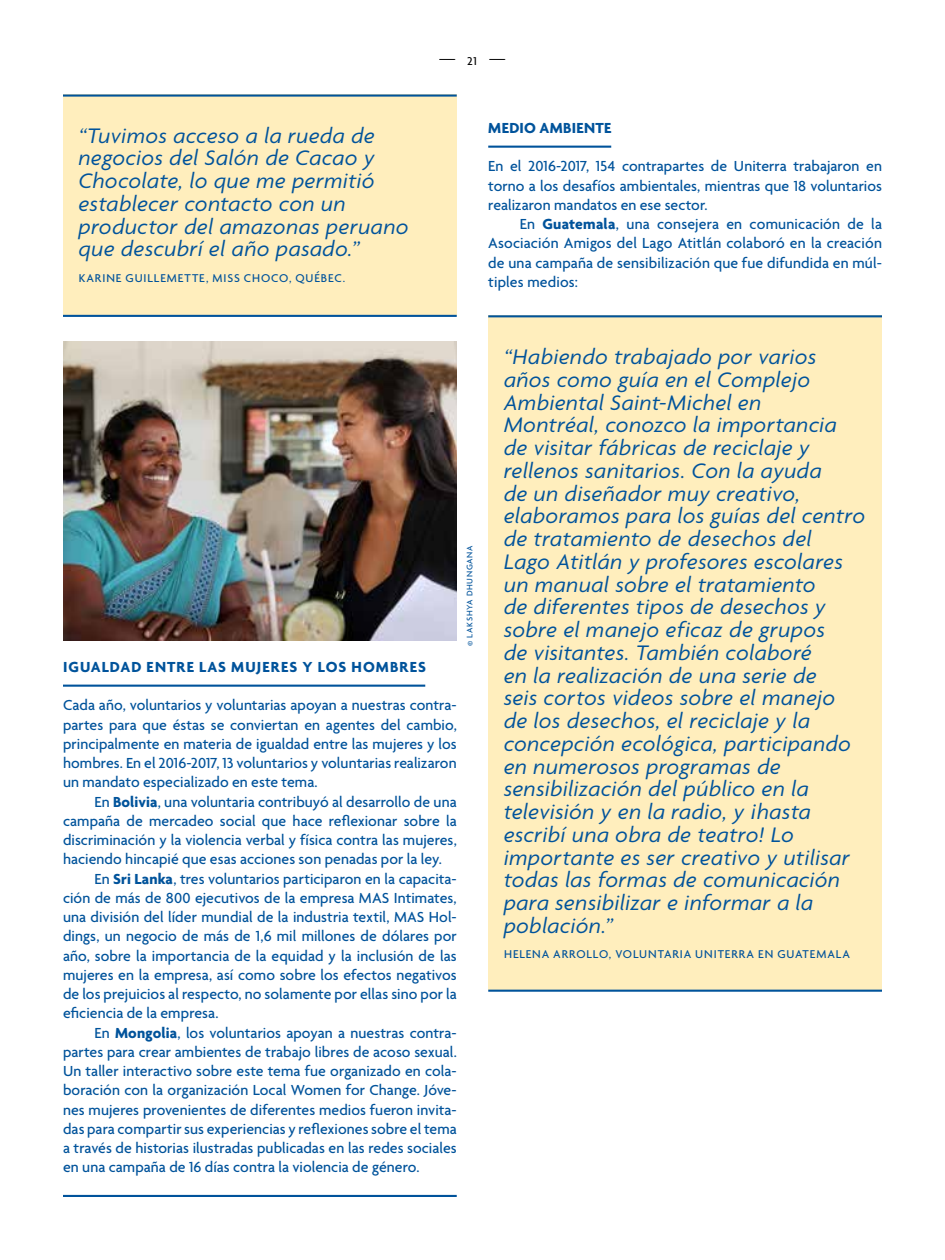
<style>
.page{position:relative;width:945px;height:1260px;background:#fff}
.page>*{position:absolute;margin:0;border:0;box-sizing:border-box;transform-origin:0 0}
.t1{font:italic 22.75px/22.8px "Agenda";letter-spacing:.02em;color:#00539b}
.t2{font:500 15.75px/19.2px "Agenda";letter-spacing:.005em;color:#00539b;text-align:justify}
.t3{font:700 15.75px "Agenda";letter-spacing:.06em;color:#00539b}
.t4{font:700 15.75px "Agenda";letter-spacing:.02em;color:#00539b}
.t5{font:500 15.75px "Agenda";color:#000}
.t6{font:500 12.25px "Agenda";letter-spacing:.075em;color:#00539b}
.t7{font:500 8.75px "Agenda";letter-spacing:.07em;color:#00539b}
.s1{font-weight:700}
</style>
<div class="page">
<div style="left:63px;top:94px;width:394px;height:222px;background:#ffeebd"></div>
<hr style="left:63px;top:1195px;width:394px;height:2px;background:#00539b">
<hr style="left:63px;top:94px;width:394px;height:3px;background:#00539b">
<div style="left:488px;top:315px;width:394px;height:675px;background:#ffeebd"></div>
<hr style="left:488px;top:990px;width:394px;height:2px;background:#00539b">
<hr style="left:488px;top:315px;width:394px;height:2px;background:#00539b">
<hr style="left:63px;top:685px;width:362px;height:2px;background:#00539b">
<hr style="left:63px;top:315px;width:394px;height:2px;background:#00539b">
<hr style="left:488px;top:146px;width:123px;height:2px;background:#00539b">
<img style="left:63px;top:342px;width:394px;height:299px">
<h1 class="t1" style="left:79px;top:124px;width:331px">“Tuvimos acceso a la rueda de negocios del Salón de Cacao y<br>Chocolate, lo que me permitió establecer contacto con un productor del amazonas peruano que descubrí el año pasado.”</h1>
<p class="t6" style="left:79px;top:271px;width:268px">KARINE GUILLEMETTE, MISS CHOCO, QUÉBEC.</p>
<p class="t5" style="left:440px;top:49px;width:67px">— <sub>21</sub> —</p>
<p class="t4" style="left:488px;top:119px;width:124px">MEDIO AMBIENTE</p>
<p class="t2" style="left:488px;top:158px;width:395px">En el 2016-2017, 154 contrapartes de Uniterra trabajaron en torno a los desafíos ambientales, mientras que 18 voluntarios realizaron mandatos en ese sector.</p>
<p class="t2" style="left:488px;top:216px;width:395px;text-indent:32px">En <span class="s1">Guatemala</span>, una consejera en comunicación de la Asociación Amigos del Lago Atitlán colaboró en la creación de una campaña de sensibilización que fue difundida en múl&shy;tiples medios:</p>
<p class="t3" style="left:63px;top:658px;width:365px">IGUALDAD ENTRE LAS MUJERES Y LOS HOMBRES</p>
<p class="t2" style="left:63px;top:697px;width:395px">Cada año, voluntarios y voluntarias apoyan a nuestras contra&shy;partes para que éstas se conviertan en agentes del cambio, principalmente en materia de igualdad entre las mujeres y los hombres. En el 2016-2017, 13 voluntarios y voluntarias realizaron un mandato especializado en este tema.</p>
<p class="t2" style="left:94px;top:793px;width:364px">En <span class="s1">Bolivia</span>, una voluntaria contribuyó al desarrollo de una</p>
<p class="t2" style="left:63px;top:812px;width:395px">campaña de mercadeo social que hace reflexionar sobre la</p>
<p class="t2" style="left:63px;top:832px;width:395px">discriminación y la violencia verbal y física contra las mujeres,</p>
<p class="t2" style="left:63px;top:851px;width:380px">haciendo hincapié que esas acciones son penadas por la ley.</p>
<p class="t2" style="left:95px;top:870px;width:364px">En <span class="s1">Sri Lanka</span>, tres voluntarios participaron en la capacita-</p>
<p class="t2" style="left:63px;top:889px;width:395px">ción de más de 800 ejecutivos de la empresa MAS Intimates,</p>
<p class="t2" style="left:63px;top:909px;width:395px">una división del líder mundial de la industria textil, MAS Hol-</p>
<p class="t2" style="left:63px;top:928px;width:395px">dings, un negocio de más de 1,6 mil millones de dólares por</p>
<p class="t2" style="left:63px;top:947px;width:395px">año, sobre la importancia de la equidad y la inclusión de las</p>
<p class="t2" style="left:63px;top:966px;width:395px">mujeres en la empresa, así como sobre los efectos negativos</p>
<p class="t2" style="left:63px;top:986px;width:395px">de los prejuicios al respecto, no solamente por ellas sino por la</p>
<p class="t2" style="left:63px;top:1005px;width:157px">eficiencia de la empresa.</p>
<p class="t2" style="left:94px;top:1024px;width:364px">En <span class="s1">Mongolia</span>, los voluntarios apoyan a nuestras contra-</p>
<p class="t2" style="left:63px;top:1043px;width:395px">partes para crear ambientes de trabajo libres de acoso sexual.</p>
<p class="t2" style="left:63px;top:1062px;width:395px">Un taller interactivo sobre este tema fue organizado en cola-</p>
<p class="t2" style="left:63px;top:1082px;width:395px">boración con la organización Local Women for Change. Jóve-</p>
<p class="t2" style="left:63px;top:1101px;width:395px">nes mujeres provenientes de diferentes medios fueron invita-</p>
<p class="t2" style="left:63px;top:1120px;width:395px">das para compartir sus experiencias y reflexiones sobre el tema</p>
<p class="t2" style="left:63px;top:1139px;width:395px">a través de historias ilustradas publicadas en las redes sociales</p>
<p class="t2" style="left:63px;top:1159px;width:358px">en una campaña de 16 días contra la violencia de género.</p>
<p class="t7" style="left:465px;top:646px;width:102px;rotate:-90deg">© LAKSHYA DHUNGANA</p>
<p class="t1" style="left:504px;top:346px;width:363px">“Habiendo trabajado por varios años como guía en el Complejo<br>Ambiental Saint-Michel en<br>Montréal, conozco la importancia de visitar fábricas de reciclaje y rellenos sanitarios. Con la ayuda<br>de un diseñador muy creativo, elaboramos para los guías del centro de tratamiento de desechos del<br>Lago Atitlán y profesores escolares un manual sobre el tratamiento<br>de diferentes tipos de desechos y sobre el manejo eficaz de grupos<br>de visitantes. También colaboré<br>en la realización de una serie de<br>seis cortos videos sobre el manejo<br>de los desechos, el reciclaje y la concepción ecológica, participando en numerosos programas de sensibilización del público en la televisión y en la radio, y ¡hasta escribí una obra de teatro! Lo importante es ser creativo y utilisar todas las formas de comunicación para sensibilizar e informar a la población.”</p>
<p class="t6" style="left:504px;top:948px;width:347px">HELENA ARROLLO, VOLUNTARIA UNITERRA EN GUATEMALA</p>
</div>
